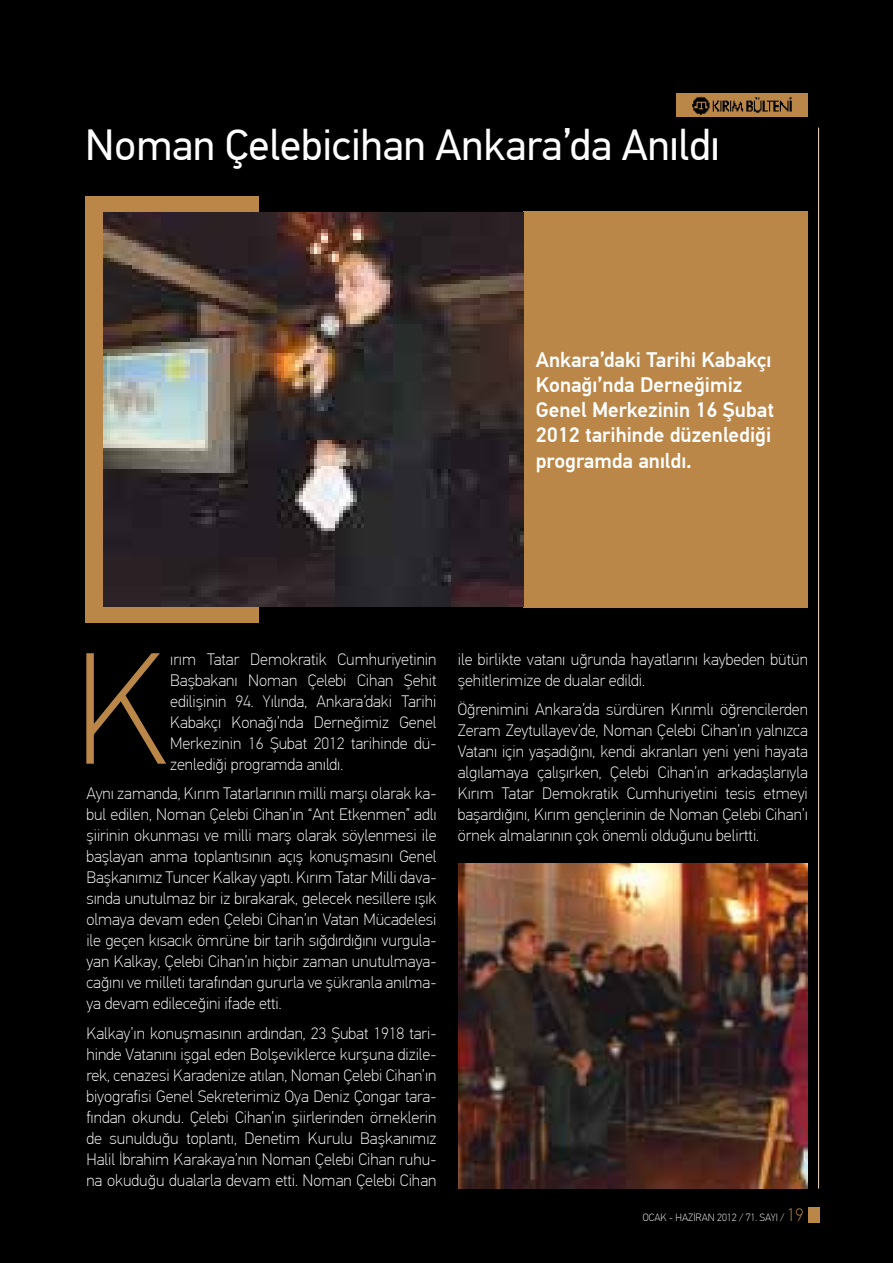
<style>
.page{position:relative;width:893px;height:1263px;background:#000}
.page>*{position:absolute;margin:0;border:0;box-sizing:border-box;transform-origin:0 0}
.t1{font:100 158.7px "PF Din Text Pro";color:#ba8748}
.t2{font:43.5px "PF Din Text Pro";color:#fff}
.t3{font:500 21px/25.2px "PF Din Text Pro";color:#fff}
.t4{font:100 16.5px/21px "PF Din Text Pro";color:#fff;text-align:justify}
.t5{font:100 10.5px "PF Din Text Pro";color:#fff}
.s1{font-size:18px;color:#ba8748}
</style>
<div class="page">
<hr style="left:818px;top:128px;width:1px;height:1060px;background:#e7d3bc">
<div style="left:808px;top:1207px;width:11px;height:15px;background:#ba8748"></div>
<img style="left:677px;top:94px;width:131px;height:23px">
<img style="left:458px;top:863px;width:349px;height:325px">
<div style="left:85px;top:196px;width:174px;height:426px;background:#ba8748"></div>
<div style="left:523px;top:211px;width:285px;height:396px;background:#ba8748"></div>
<img style="left:103px;top:212px;width:420px;height:394px">
<h2 class="t2" style="left:85px;top:120px;width:636px">Noman Çelebicihan Ankara’da Anıldı</h2>
<p class="t3" style="left:536px;top:347px;width:240px">Ankara’daki Tarihi Kabakçı<br>Konağı’nda Derneğimiz<br>Genel Merkezinin 16 Şubat<br>2012 tarihinde düzenlediği programda anıldı.</p>
<h1 class="t1" style="left:74px;top:619px;width:98px">K</h1>
<p class="t4" style="left:170px;top:649px;width:268px">ırım Tatar Demokratik Cumhuriyetinin Başbakanı Noman Çelebi Cihan Şehit edilişinin 94. Yılında, Ankara’daki Tarihi Kabakçı Konağı’nda Derneğimiz Genel Merkezinin 16 Şubat 2012 tarihinde dü&shy;zenlediği programda anıldı.</p>
<p class="t4" style="left:86px;top:783px;width:352px">Aynı zamanda, Kırım Tatarlarının milli marşı olarak ka&shy;bul edilen, Noman Çelebi Cihan’ın “Ant Etkenmen” adlı şiirinin okunması ve milli marş olarak söylenmesi ile başlayan anma toplantısının açış konuşmasını Genel Başkanımız Tuncer Kalkay yaptı. Kırım Tatar Milli dava&shy;sında unutulmaz bir iz bırakarak, gelecek nesillere ışık olmaya devam eden Çelebi Cihan’ın Vatan Mücadelesi ile geçen kısacık ömrüne bir tarih sığdırdığını vurgula&shy;yan Kalkay, Çelebi Cihan’ın hiçbir zaman unutulmaya&shy;cağını ve milleti tarafından gururla ve şükranla anılma&shy;ya devam edileceğini ifade etti.</p>
<p class="t4" style="left:86px;top:1023px;width:352px">Kalkay’ın konuşmasının ardından, 23 Şubat 1918 tari&shy;hinde Vatanını işgal eden Bolşeviklerce kurşuna dizile&shy;rek, cenazesi Karadenize atılan, Noman Çelebi Cihan’ın biyografisi Genel Sekreterimiz Oya Deniz Çongar tara&shy;fından okundu. Çelebi Cihan’ın şiirlerinden örneklerin de sunulduğu toplantı, Denetim Kurulu Başkanımız Halil İbrahim Karakaya’nın Noman Çelebi Cihan ruhu&shy;na okuduğu dualarla devam etti. Noman Çelebi Cihan</p>
<p class="t4" style="left:458px;top:649px;width:352px">ile birlikte vatanı uğrunda hayatlarını kaybeden bütün şehitlerimize de dualar edildi.</p>
<p class="t4" style="left:458px;top:699px;width:352px">Öğrenimini Ankara’da sürdüren Kırımlı öğrencilerden Zeram Zeytullayev’de, Noman Çelebi Cihan’ın yalnızca Vatanı için yaşadığını, kendi akranları yeni yeni hayata algılamaya çalışırken, Çelebi Cihan’ın arkadaşlarıyla Kırım Tatar Demokratik Cumhuriyetini tesis etmeyi başardığını, Kırım gençlerinin de Noman Çelebi Cihan’ı örnek almalarının çok önemli olduğunu belirtti.</p>
<p class="t5" style="left:643px;top:1212px;width:162px">OCAK - HAZİRAN 2012 / 71. SAYI / <span class="s1">19</span></p>
</div>
